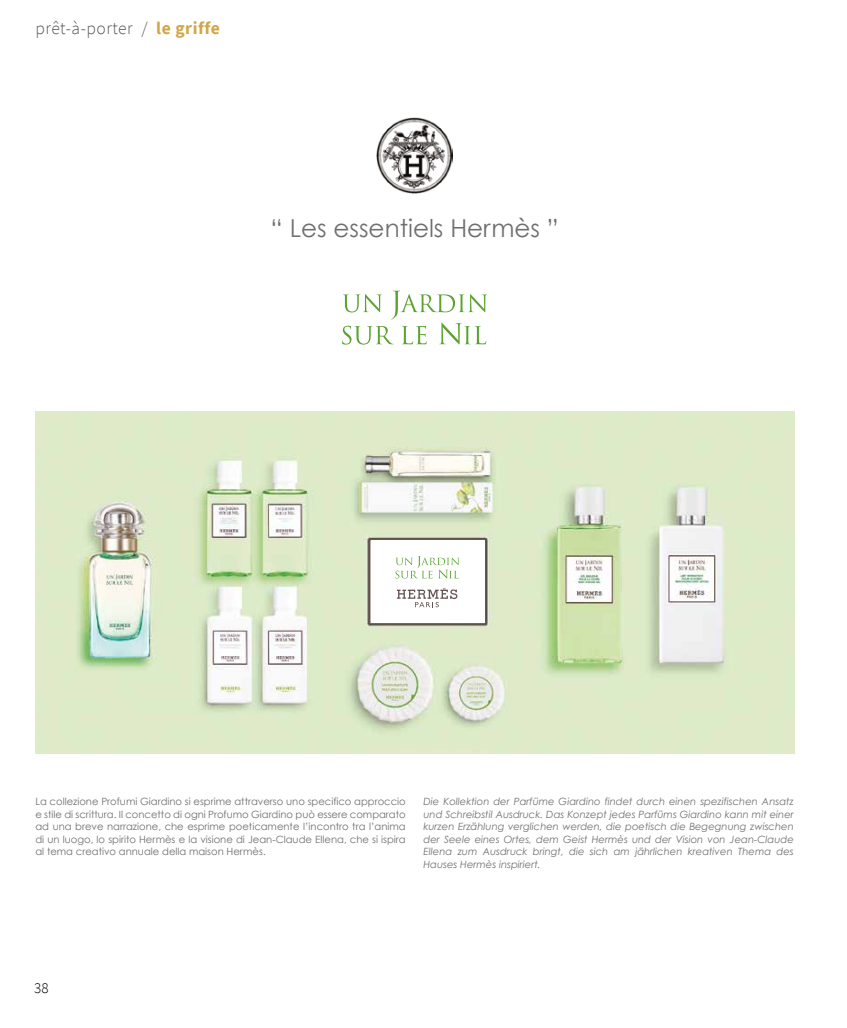
<style>
.page{position:relative;width:847px;height:1028px;background:#fff}
.page>*{position:absolute;margin:0;border:0;box-sizing:border-box;transform-origin:0 0}
.t1{font:24.62px "Century Gothic";color:#706f6f}
.t2{font:300 17.5px "Source Sans Pro";letter-spacing:.03em;color:#575756}
.t3{font:300 15px "Source Sans Pro";color:#000}
.t4{font:italic 10px/12.5px "Century Gothic";color:#706f6f;text-align:justify}
.t5{font:10px/12.5px "Century Gothic";color:#706f6f;text-align:justify}
.s1{font-weight:700;color:#cfa748}
</style>
<div class="page">
<svg style="left:342px;top:291px;width:145px;height:53px"></svg>
<img style="left:377px;top:118px;width:75px;height:75px">
<img style="left:35px;top:411px;width:759px;height:343px">
<div style="left:371px;top:540px;width:114px;height:82px;background:#fff"></div>
<svg style="left:395px;top:556px;width:64px;height:22px"></svg>
<svg style="left:397px;top:588px;width:60px;height:19px"></svg>
<h2 class="t2" style="left:35px;top:18px;width:186px">prêt-à-porter / <span class="s1">le griffe</span></h2>
<h1 class="t1" style="left:270px;top:213px;width:290px">“ Les essentiels Hermès ”</h1>
<p class="t5" style="left:35px;top:795px;width:372px">La collezione Profumi Giardino si esprime attraverso uno specifico approccio e stile di scrittura. Il concetto di ogni Profumo Giardino può essere comparato ad una breve narrazione, che esprime poeticamente l’incontro tra l’anima di un luogo, lo spirito Hermès e la visione di Jean-Claude Ellena, che si ispira al tema creativo annuale della maison Hermès.</p>
<p class="t4" style="left:423px;top:795px;width:372px">Die Kollektion der Parfüme Giardino findet durch einen spezifischen Ansatz und Schreibstil Ausdruck. Das Konzept jedes Parfüms Giardino kann mit einer kurzen Erzählung verglichen werden, die poetisch die Begegnung zwischen der Seele eines Ortes, dem Geist Hermès und der Vision von Jean-Claude Ellena zum Ausdruck bringt, die sich am jährlichen kreativen Thema des Hauses Hermès inspiriert.</p>
<h3 class="t3" style="left:34px;top:979px;width:16px">38</h3>
</div>
